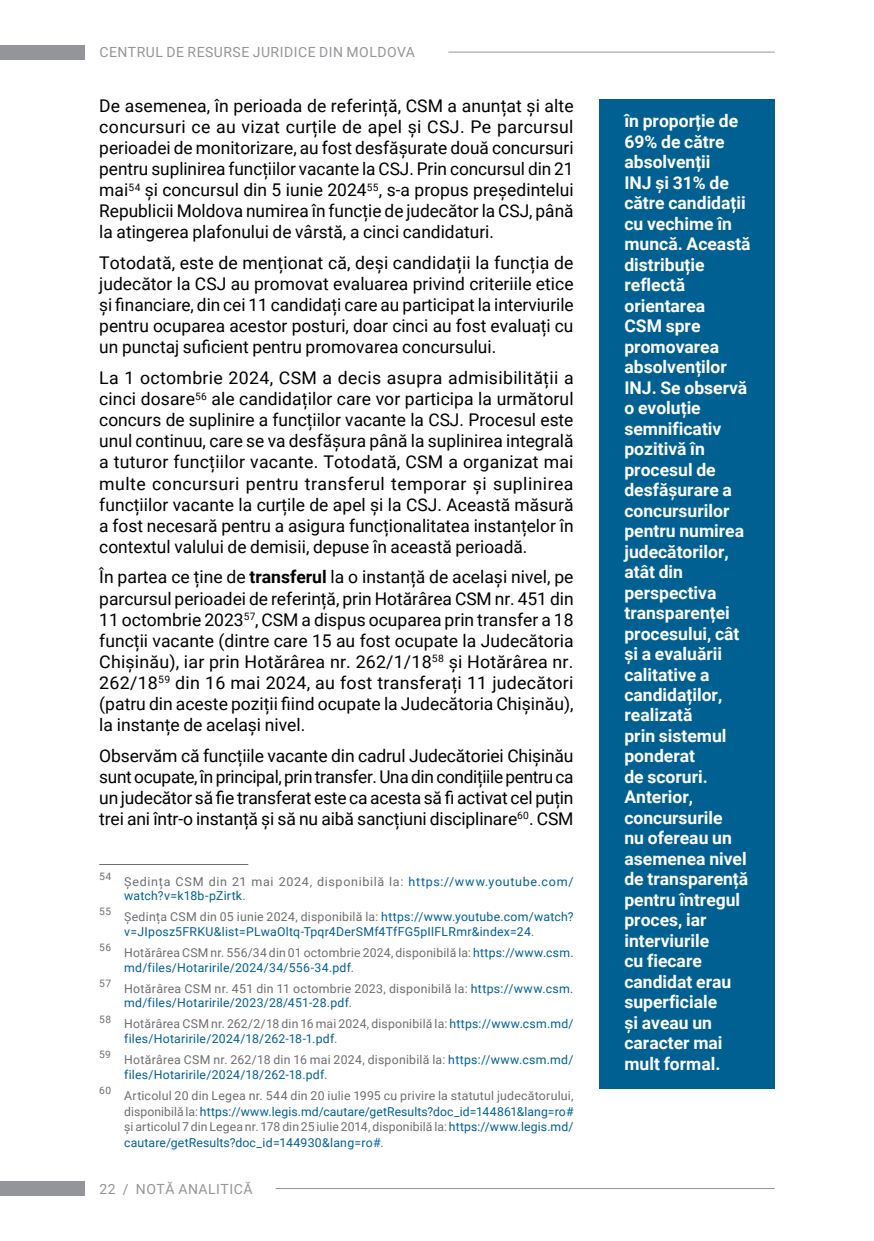
<style>
.page{position:relative;width:874px;height:1241px;background:#fff}
.page>*{position:absolute;margin:0;border:0;box-sizing:border-box;transform-origin:0 0}
.t1{font:17.5px/21px "Roboto";color:#000;text-align:justify}
.t2{font:700 17.5px/20.5px "Roboto";color:#fff}
.t3{font:14px "Roboto";letter-spacing:.035em;color:#939598}
.t4{font:12.25px/14.7px "Roboto";letter-spacing:.02em;color:#005f97}
.t5{font:12.25px/15.8px "Roboto";letter-spacing:.02em;color:#6d6e71}
.t6{font:12.25px/14.7px "Roboto";letter-spacing:.05em;color:#005f97}
.t7{font:10.15px "Roboto";letter-spacing:.035em;color:#6d6e71}
.s1{font-weight:700}
.s2{color:#6d6e71}
.s3{color:#005f97}
</style>
<div class="page">
<div style="left:0;top:45px;width:84px;height:15px;background:#939598"></div>
<div style="left:0;top:1180px;width:84px;height:15px;background:#939598"></div>
<hr style="left:448px;top:52px;width:326px;height:1px;background:#939598">
<hr style="left:275px;top:1187px;width:499px;height:1px;background:#939598">
<hr style="left:99px;top:864px;width:149px;height:1px;background:#6d6e71">
<div style="left:599px;top:99px;width:175px;height:989px;background:#006092"></div>
<p class="t3" style="left:99px;top:42px;width:317px">CENTRUL DE RESURSE JURIDICE DIN MOLDOVA</p>
<p class="t1" style="left:99px;top:95px;width:475px">De asemenea, în perioada de referință, CSM a anunțat și alte concursuri ce au vizat curțile de apel și CSJ. Pe parcursul perioadei de monitorizare, au fost desfășurate două concursuri pentru suplinirea funcțiilor vacante la CSJ. Prin concursul din 21 mai<sup>54</sup> și concursul din 5 iunie 2024<sup>55</sup>, s-a propus președintelui Republicii Moldova numirea în funcție de judecător la CSJ, până la atingerea plafonului de vârstă, a cinci candidaturi.</p>
<p class="t1" style="left:99px;top:252px;width:475px">Totodată, este de menționat că, deși candidații la funcția de judecător la CSJ au promovat evaluarea privind criteriile etice și financiare, din cei 11 candidați care au participat la interviurile pentru ocuparea acestor posturi, doar cinci au fost evaluați cu un punctaj suficient pentru promovarea concursului.</p>
<p class="t1" style="left:99px;top:367px;width:475px">La 1 octombrie 2024, CSM a decis asupra admisibilității a cinci dosare<sup>56</sup> ale candidaților care vor participa la următorul concurs de suplinire a funcțiilor vacante la CSJ. Procesul este unul continuu, care se va desfășura până la suplinirea integrală a tuturor funcțiilor vacante. Totodată, CSM a organizat mai multe concursuri pentru transferul temporar și suplinirea funcțiilor vacante la curțile de apel și la CSJ. Această măsură a fost necesară pentru a asigura funcționalitatea instanțelor în contextul valului de demisii, depuse în această perioadă.</p>
<p class="t1" style="left:99px;top:566px;width:475px">În partea ce ține de <span class="s1">transferul</span> la o instanță de același nivel, pe parcursul perioadei de referință, prin Hotărârea CSM nr. 451 din 11 octombrie 2023<sup>57</sup>, CSM a dispus ocuparea prin transfer a 18 funcții vacante (dintre care 15 au fost ocupate la Judecătoria Chișinău), iar prin Hotărârea nr. 262/1/18<sup>58</sup> și Hotărârea nr.<br>262/18<sup>59</sup> din 16 mai 2024, au fost transferați 11 judecători (patru din aceste poziții fiind ocupate la Judecătoria Chișinău), la instanțe de același nivel.</p>
<p class="t1" style="left:99px;top:744px;width:475px">Observăm că funcțiile vacante din cadrul Judecătoriei Chișinău sunt ocupate, în principal, prin transfer. Una din condițiile pentru ca un judecător să fie transferat este ca acesta să fi activat cel puțin trei ani într-o instanță și să nu aibă sancțiuni disciplinare<sup>60</sup>. CSM</p>
<p class="t7" style="left:99px;top:868px;width:14px">54</p>
<p class="t6" style="left:124px;top:873px;width:450px"><span class="s2">Ședința CSM din 21 mai 2024, disponibilă la:</span> https://www.youtube.com/ watch?v=k18b-pZirtk<span class="s2">.</span></p>
<p class="t7" style="left:99px;top:904px;width:13px">55</p>
<p class="t4" style="left:124px;top:908px;width:450px"><span class="s2">Ședința CSM din 05 iunie 2024, disponibilă la:</span> https://www.youtube.com/watch? v=JIposz5FRKU&amp;list=PLwaOltq-Tpqr4DerSMf4TfFG5pIlFLRmr&amp;index=24<span class="s2">.</span></p>
<p class="t7" style="left:99px;top:940px;width:13px">56</p>
<p class="t5" style="left:124px;top:944px;width:450px;line-height:14.7px">Hotărârea CSM nr. 556/34 din 01 octombrie 2024, disponibilă la: <span class="s3">https://www.csm. md/files/Hotaririle/2024/34/556-34.pdf</span>.</p>
<p class="t7" style="left:99px;top:975px;width:13px">57</p>
<p class="t4" style="left:124px;top:980px;width:450px"><span class="s2">Hotărârea CSM nr. 451 din 11 octombrie 2023, disponibilă la:</span> https://www.csm. md/files/Hotaririle/2023/28/451-28.pdf<span class="s2">.</span></p>
<p class="t7" style="left:99px;top:1011px;width:13px">58</p>
<p class="t4" style="left:124px;top:1016px;width:450px"><span class="s2">Hotărârea CSM nr. 262/2/18 din 16 mai 2024, disponibilă la:</span> https://www.csm.md/ files/Hotaririle/2024/18/262-18-1.pdf<span class="s2">.</span></p>
<p class="t7" style="left:99px;top:1047px;width:13px">59</p>
<p class="t4" style="left:124px;top:1051px;width:450px"><span class="s2">Hotărârea CSM nr. 262/18 din 16 mai 2024, disponibilă la:</span> https://www.csm.md/ files/Hotaririle/2024/18/262-18.pdf<span class="s2">.</span></p>
<p class="t7" style="left:99px;top:1083px;width:13px">60</p>
<p class="t5" style="left:124px;top:1086px;width:450px;text-align:justify">Articolul 20 din Legea nr. 544 din 20 iulie 1995 cu privire la statutul judecătorului, disponibilă la: <span class="s3">https://www.legis.md/cautare/getResults?doc_id=144861&amp;lang=ro# </span>și articolul 7 din Legea nr. 178 din 25 iulie 2014, disponibilă la: <span class="s3">https://www.legis.md/ cautare/getResults?doc_id=144930&amp;lang=ro#</span>.</p>
<p class="t3" style="left:99px;top:1178px;width:154px">22 / NOTĂ ANALITICĂ</p>
<p class="t2" style="left:624px;top:110px;width:128px">în proporție de<br>69% de către absolvenții<br>INJ și 31% de către candidații cu vechime în muncă. Această distribuție reflectă orientarea<br>CSM spre promovarea absolvenților<br>INJ. Se observă o evoluție semnificativ pozitivă în procesul de desfășurare a concursurilor pentru numirea judecătorilor, atât din perspectiva transparenței procesului, cât și a evaluării calitative a candidaților, realizată<br>prin sistemul ponderat<br>de scoruri.<br>Anterior, concursurile<br>nu ofereau un asemenea nivel de transparență pentru întregul proces, iar interviurile<br>cu fiecare candidat erau superficiale<br>și aveau un caracter mai mult formal.</p>
</div>
